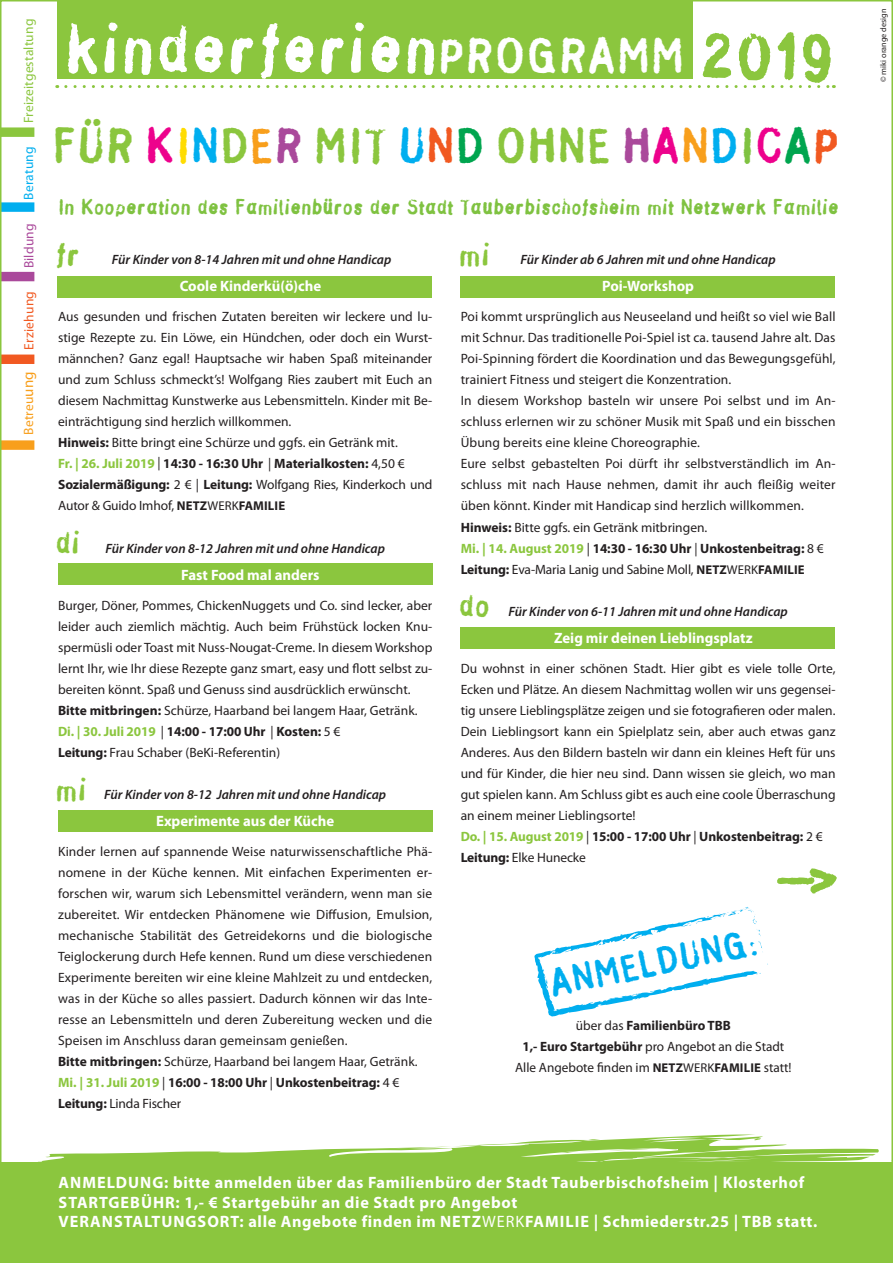
<style>
.page{position:relative;width:893px;height:1263px;background:#fff}
.page>*{position:absolute;margin:0;border:0;box-sizing:border-box;transform-origin:0 0}
.t1{font:66px "Stamp Gothic";color:#fff}
.t2{font:60px "Stamp Gothic";color:#8bc63e}
.t3{font:46.5px "Stamp Gothic";color:#8bc63e}
.t4{font:36px "Stamp Gothic";color:#00aeef}
.t5{font:30px "Stamp Gothic";color:#8bc63e}
.t6{font:20.25px "Stamp Gothic";letter-spacing:-.02em;color:#7fc241}
.t7{font:700 16.5px "Myriad Pro";letter-spacing:.04em;color:#fff}
.t8{font:700 15px "Myriad Pro";color:#fff}
.t9{font:13.5px/21px "Myriad Pro";color:#231f20;text-align:justify}
.t10{font:700 13.5px "Myriad Pro";letter-spacing:-.005em;color:#231f20}
.t11{font:italic 600 13.5px "Myriad Pro";color:#231f20}
.t12{font:13.5px "Myriad Pro";letter-spacing:.015em;color:#8bc63e}
.t13{font:13.5px "Myriad Pro";letter-spacing:.015em;color:#f89f1c}
.t14{font:13.5px "Myriad Pro";letter-spacing:.015em;color:#f15921}
.t15{font:13.5px "Myriad Pro";letter-spacing:.015em;color:#00aeef}
.t16{font:13.5px "Myriad Pro";letter-spacing:.015em;color:#aa499b}
.t17{font:8.25px "Myriad Pro";color:#231f20}
.s1{font-size:15px}
.s2{font-size:46.5px}
.s3{color:#ed028c}
.s4{color:#ffdc01}
.s5{color:#00aeef}
.s6{color:#f89f1c}
.s7{color:#aa499b}
.s8{color:#f15921}
.s9{color:#00a54f}
.s10{color:#7fc241}
.s11{font-weight:700}
.s12{color:#8bc63e}
.s13{font-weight:400}
.s14{font-weight:700;font-size:12.75px}
.s15{font-size:12.75px}
</style>
<div class="page">
<svg style="left:777px;top:868px;width:60px;height:26px"></svg>
<div style="left:58px;top:563px;width:374px;height:22px;background:#8bc63e"></div>
<div style="left:58px;top:810px;width:374px;height:21px;background:#8bc63e"></div>
<div style="left:0;top:1163px;width:893px;height:100px;background:#8bc63e"></div>
<svg style="left:3px;top:1134px;width:887px;height:29px"></svg>
<div style="left:461px;top:276px;width:374px;height:21px;background:#8bc63e"></div>
<div style="left:58px;top:276px;width:374px;height:21px;background:#8bc63e"></div>
<div style="left:461px;top:627px;width:374px;height:21px;background:#8bc63e"></div>
<div style="left:1px;top:128px;width:33px;height:8px;background:#8bc63e"></div>
<div style="left:0;top:127px;width:34px;height:10px;border:2px solid #8bc63e"></div>
<div style="left:1px;top:203px;width:33px;height:8px;background:#00aeef"></div>
<div style="left:0;top:202px;width:34px;height:10px;border:2px solid #00aeef"></div>
<div style="left:1px;top:273px;width:33px;height:8px;background:#aa499b"></div>
<div style="left:0;top:272px;width:34px;height:9px;border:2px solid #aa499b"></div>
<div style="left:1px;top:355px;width:33px;height:8px;background:#f15921"></div>
<div style="left:0;top:355px;width:34px;height:9px;border:2px solid #f15921"></div>
<div style="left:1px;top:441px;width:33px;height:8px;background:#f89f1c"></div>
<div style="left:0;top:440px;width:34px;height:10px;border:2px solid #f89f1c"></div>
<div style="left:58px;top:0;width:635px;height:79px;background:#8bc63e"></div>
<svg style="left:66px;top:85px;width:768px;height:3px"></svg>
<svg style="left:534px;top:907px;width:234px;height:109px"></svg>
<p class="t12" style="left:20px;top:123px;width:106px;rotate:-90deg">Freizeitgestaltung</p>
<p class="t15" style="left:20px;top:200px;width:55px;rotate:-90deg">Beratung</p>
<p class="t16" style="left:21px;top:268px;width:46px;rotate:-90deg">Bildung</p>
<p class="t14" style="left:21px;top:349px;width:60px;rotate:-90deg">Erziehung</p>
<p class="t13" style="left:20px;top:435px;width:65px;rotate:-90deg">Betreu<span class="s1">ung</span></p>
<p class="t1" style="left:64px;top:6px;width:623px">kinderferien<span class="s2">PROGRAMM</span></p>
<p class="t2" style="left:699px;top:19px;width:137px">2019</p>
<p class="t3" style="left:53px;top:115px;width:788px">FÜR <span class="s3">K</span><span class="s4">I</span><span class="s5">N</span>D<span class="s6">E</span><span class="s7">R</span> MIT <span class="s5">U</span><span class="s8">N</span><span class="s9">D</span> OHNE <span class="s7">H</span><span class="s3">A</span><span class="s6">N</span><span class="s5">D</span><span class="s10">I</span><span class="s3">C</span><span class="s9">A</span><span class="s8">P</span></p>
<p class="t6" style="left:58px;top:194px;width:783px">In Kooperation des Familienbüros der Stadt Tauberbischofsheim mit Netzwerk Familie</p>
<p class="t5" style="left:56px;top:235px;width:26px">fr</p>
<p class="t11" style="left:112px;top:251px;width:281px">Für Kinder von 8-14 Jahren mit und ohne Handicap</p>
<p class="t8" style="left:180px;top:277px;width:143px">Coole Kinderkü(ö)che</p>
<p class="t9" style="left:58px;top:306px;width:376px">Aus gesunden und frischen Zutaten bereiten wir leckere und lu&shy;stige Rezepte zu. Ein Löwe, ein Hündchen, oder doch ein Wurst&shy;männchen? Ganz egal! Hauptsache wir haben Spaß miteinander und zum Schluss schmeckt’s! Wolfgang Ries zaubert mit Euch an diesem Nachmittag Kunstwerke aus Lebensmitteln. Kinder mit Be&shy;einträchtigung sind herzlich willkommen.</p>
<p class="t9" style="left:58px;top:432px;width:341px"><span class="s11">Hinweis:</span> Bitte bringt eine Schürze und ggfs. ein Getränk mit.</p>
<p class="t10" style="left:58px;top:455px;width:348px"><span class="s12">Fr. | 26. Juli 2019</span> <span class="s13">|</span> 14:30 - 16:30 Uhr <span class="s13">|</span> Materialkosten: <span class="s13">4,50 €</span></p>
<p class="t9" style="left:58px;top:474px;width:376px"><span class="s11">Sozialermäßigung:</span> 2 € | <span class="s11">Leitung:</span> Wolfgang Ries, Kinderkoch und<br>Autor &amp; Guido Imhof, <span class="s14">NETZ</span><span class="s15">WERK</span><span class="s14">FAMILIE</span></p>
<p class="t11" style="left:106px;top:539px;width:281px">Für Kinder von 8-12 Jahren mit und ohne Handicap</p>
<p class="t8" style="left:181px;top:565px;width:140px">Fast Food mal anders</p>
<p class="t9" style="left:58px;top:594px;width:376px">Burger, Döner, Pommes, ChickenNuggets und Co. sind lecker, aber leider auch ziemlich mächtig. Auch beim Frühstück locken Knu&shy;spermüsli oder Toast mit Nuss-Nougat-Creme. In diesem Workshop lernt Ihr, wie Ihr diese Rezepte ganz smart, easy und flott selbst zu&shy;bereiten könnt. Spaß und Genuss sind ausdrücklich erwünscht.</p>
<p class="t9" style="left:58px;top:699px;width:361px"><span class="s11">Bitte mitbringen:</span> Schürze, Haarband bei langem Haar, Getränk.</p>
<p class="t10" style="left:58px;top:722px;width:284px"><span class="s12">Di. | 30. Juli 2019</span> <span class="s13">|</span> 14:00 - 17:00 Uhr <span class="s13">|</span> Kosten: <span class="s13">5 €</span></p>
<p class="t9" style="left:58px;top:741px;width:224px"><span class="s11">Leitung:</span> Frau Schaber (BeKi-Referentin)</p>
<p class="t11" style="left:104px;top:785px;width:283px">Für Kinder von 8-12 Jahren mit und ohne Handicap</p>
<p class="t8" style="left:156px;top:811px;width:180px">Experimente aus der Küche</p>
<p class="t9" style="left:58px;top:840px;width:376px">Kinder lernen auf spannende Weise naturwissenschaftliche Phä&shy;nomene in der Küche kennen. Mit einfachen Experimenten er&shy;forschen wir, warum sich Lebensmittel verändern, wenn man sie zubereitet. Wir entdecken Phänomene wie Diffusion, Emulsion, mechanische Stabilität des Getreidekorns und die biologische Teiglockerung durch Hefe kennen. Rund um diese verschiedenen Experimente bereiten wir eine kleine Mahlzeit zu und entdecken, was in der Küche so alles passiert. Dadurch können wir das Inte&shy;resse an Lebensmitteln und deren Zubereitung wecken und die Speisen im Anschluss daran gemeinsam genießen.</p>
<p class="t9" style="left:58px;top:1050px;width:361px"><span class="s11">Bitte mitbringen:</span> Schürze, Haarband bei langem Haar, Getränk.</p>
<p class="t10" style="left:58px;top:1073px;width:343px"><span class="s12">Mi. | 31. Juli 2019</span> <span class="s13">|</span> 16:00 - 18:00 Uhr <span class="s13">|</span> Unkostenbeitrag: <span class="s13">4 €</span></p>
<p class="t9" style="left:58px;top:1092px;width:125px"><span class="s11">Leitung:</span> Linda Fischer</p>
<p class="t5" style="left:55px;top:523px;width:27px">di</p>
<p class="t5" style="left:55px;top:770px;width:33px">mi</p>
<p class="t5" style="left:459px;top:235px;width:33px">mi</p>
<p class="t11" style="left:521px;top:251px;width:257px">Für Kinder ab 6 Jahren mit und ohne Handicap</p>
<p class="t8" style="left:602px;top:277px;width:93px">Poi-Workshop</p>
<p class="t9" style="left:461px;top:306px;width:376px">Poi kommt ursprünglich aus Neuseeland und heißt so viel wie Ball mit Schnur. Das traditionelle Poi-Spiel ist ca. tausend Jahre alt. Das Poi-Spinning fördert die Koordination und das Bewegungsgefühl, trainiert Fitness und steigert die Konzentration.</p>
<p class="t9" style="left:461px;top:390px;width:376px">In diesem Workshop basteln wir unsere Poi selbst und im An&shy;schluss erlernen wir zu schöner Musik mit Spaß und ein bisschen Übung bereits eine kleine Choreographie.</p>
<p class="t9" style="left:461px;top:453px;width:376px">Eure selbst gebastelten Poi dürft ihr selbstverständlich im An&shy;schluss mit nach Hause nehmen, damit ihr auch fleißig weiter üben könnt. Kinder mit Handicap sind herzlich willkommen.</p>
<p class="t9" style="left:461px;top:516px;width:248px"><span class="s11">Hinweis:</span> Bitte ggfs. ein Getränk mitbringen.</p>
<p class="t10" style="left:461px;top:539px;width:365px"><span class="s12">Mi. | 14. August 2019</span> <span class="s13">|</span> 14:30 - 16:30 Uhr <span class="s13">|</span> Unkostenbeitrag: <span class="s13">8 €</span></p>
<p class="t9" style="left:461px;top:558px;width:345px"><span class="s11">Leitung:</span> Eva-Maria Lanig und Sabine Moll, <span class="s14">NETZ</span><span class="s15">WERK</span><span class="s14">FAMILIE</span></p>
<p class="t11" style="left:508px;top:602px;width:281px">Für Kinder von 6-11 Jahren mit und ohne Handicap</p>
<p class="t8" style="left:554px;top:628px;width:200px">Zeig mir deinen Lieblingsplatz</p>
<p class="t9" style="left:461px;top:657px;width:376px">Du wohnst in einer schönen Stadt. Hier gibt es viele tolle Orte, Ecken und Plätze. An diesem Nachmittag wollen wir uns gegensei&shy;tig unsere Lieblingsplätze zeigen und sie fotografieren oder malen.<br>Dein Lieblingsort kann ein Spielplatz sein, aber auch etwas ganz Anderes. Aus den Bildern basteln wir dann ein kleines Heft für uns und für Kinder, die hier neu sind. Dann wissen sie gleich, wo man gut spielen kann. Am Schluss gibt es auch eine coole Überraschung an einem meiner Lieblingsorte!</p>
<p class="t10" style="left:461px;top:827px;width:363px"><span class="s12">Do. | 15. August 2019</span> <span class="s13">|</span> 15:00 - 17:00 Uhr <span class="s13">|</span> Unkostenbeitrag: <span class="s13">2 €</span></p>
<p class="t9" style="left:461px;top:846px;width:127px"><span class="s11">Leitung:</span> Elke Hunecke</p>
<p class="t5" style="left:459px;top:586px;width:33px">do</p>
<p class="t4" style="left:546px;top:960px;width:213px;rotate:-11deg">ANMELDUNG:</p>
<p class="t10" style="left:576px;top:1016px;width:156px"><span class="s13">über das</span> Familienbüro TBB</p>
<p class="t9" style="left:522px;top:1035px;width:263px"><span class="s11">1,- Euro Startgebühr</span> pro Angebot an die Stadt</p>
<p class="t9" style="left:515px;top:1056px;width:278px">Alle Angebote finden im <span class="s14">NETZ</span><span class="s15">WERK</span><span class="s14">FAMILIE</span> statt!</p>
<p class="t7" style="left:59px;top:1171px;width:747px">ANMELDUNG: bitte anmelden über das Familienbüro der Stadt Tauberbischofsheim | Klosterhof</p>
<p class="t7" style="left:59px;top:1191px;width:460px">STARTGEBÜHR: 1,- € Startgebühr an die Stadt pro Angebot</p>
<p class="t7" style="left:59px;top:1211px;width:760px">VERANSTALTUNGSORT: alle Angebote finden im NETZ<span class="s13">WERK</span>FAMILIE | Schmiederstr.25 | TBB statt.</p>
<p class="t17" style="left:878px;top:82px;width:75px;rotate:-90deg">© miki orange design</p>
</div>
